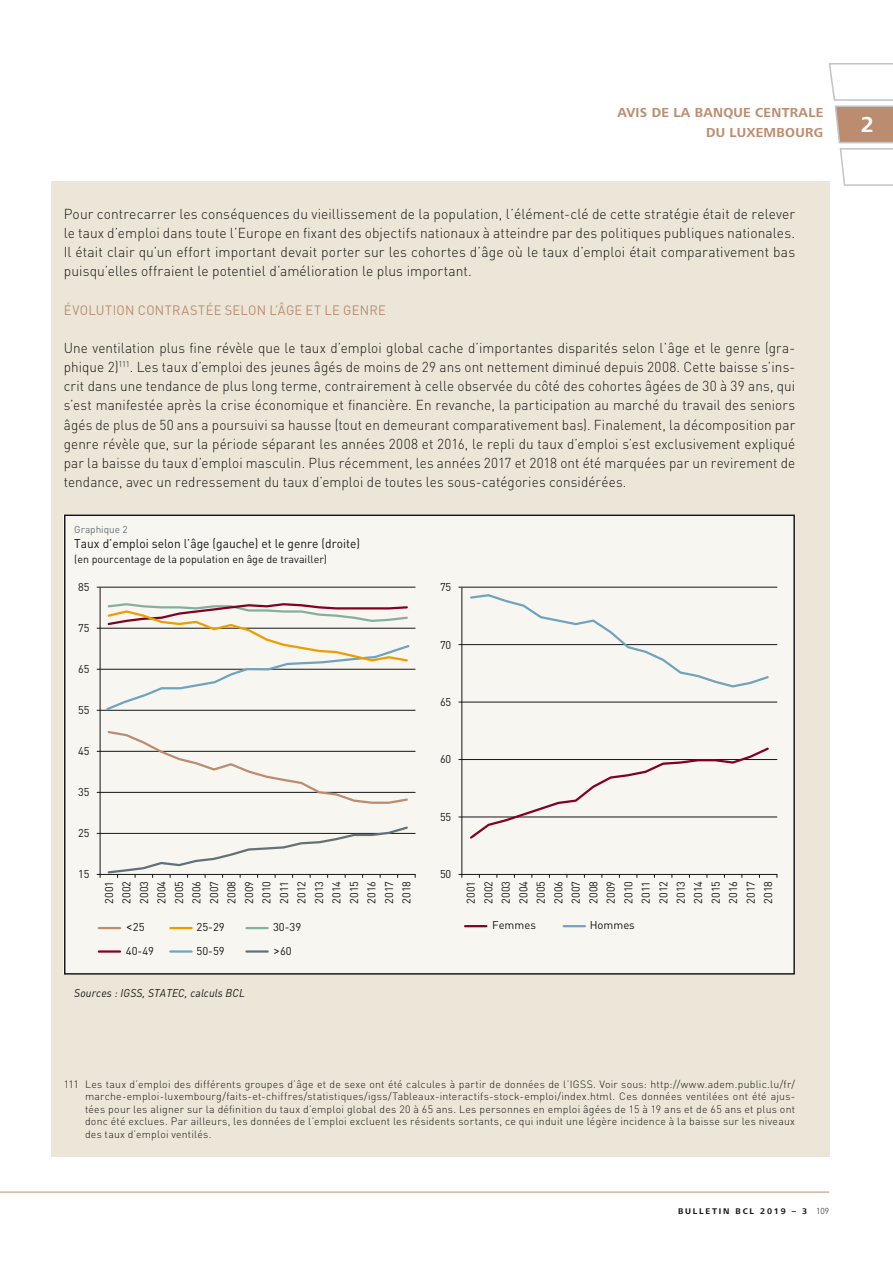
<style>
.page{position:relative;width:893px;height:1263px;background:#fff}
.page>*{position:absolute;margin:0;border:0;box-sizing:border-box;transform-origin:0 0}
.t1{font:700 22.5px "Frutiger Next LTW1 G";color:#fff}
.t2{font:300 14.25px/19.2px "DIN Pro";letter-spacing:.005em;color:#151616;text-align:justify;scale:.95 1}
.t3{font:300 14.25px/19.2px "DIN Pro";letter-spacing:.005em;color:#151616;text-align:justify}
.t4{font:13.5px "DIN Pro";letter-spacing:.025em;color:#bc8c70;scale:.95 1}
.t5{font:700 13.5px/19.5px "Frutiger Next LTW1 G";letter-spacing:.02em;color:#bc8c70;text-align:right}
.t6{font:12.6px "DIN Pro";color:#151616;scale:.95 1}
.t7{font:11.25px/17.5px "DIN Pro";letter-spacing:-.005em;color:#151616;text-align:justify}
.t8{font:italic 11.25px "DIN Pro";letter-spacing:.015em;color:#151616;scale:.95 1}
.t9{font:10.65px "DIN Pro";color:#151616}
.t10{font:300 10.5px/12.6px "DIN Pro";letter-spacing:.02em;color:#151616;text-align:justify}
.t11{font:10.05px "DIN Pro";color:#647178}
.t12{font:700 8.55px "Frutiger Next LTW1 G";letter-spacing:.21em;color:#151616}
.s1{font-size:13.5px}
.s2{font-family:"DIN Pro";font-weight:300}
</style>
<div class="page">
<hr style="left:0;top:1192px;width:829px;height:1px;background:#bc8c70">
<svg style="left:828px;top:63px;width:65px;height:124px"></svg>
<div style="left:51px;top:181px;width:778px;height:976px;background:#ebe6d7"></div>
<div style="left:64px;top:514px;width:731px;height:460px;background:#f8f6f0"></div>
<hr style="left:100px;top:588px;width:1px;height:286px;background:#151616">
<hr style="left:97px;top:587px;width:318px;height:1px;background:#151616">
<hr style="left:97px;top:628px;width:318px;height:1px;background:#151616">
<hr style="left:97px;top:710px;width:318px;height:1px;background:#151616">
<hr style="left:97px;top:669px;width:318px;height:1px;background:#151616">
<hr style="left:97px;top:792px;width:318px;height:1px;background:#151616">
<hr style="left:97px;top:751px;width:318px;height:1px;background:#151616">
<hr style="left:97px;top:833px;width:318px;height:1px;background:#151616">
<hr style="left:97px;top:874px;width:318px;height:1px;background:#151616">
<hr style="left:99px;top:927px;width:21px;height:2px;background:#bc8c70">
<hr style="left:99px;top:950px;width:21px;height:3px;background:#820022">
<hr style="left:170px;top:927px;width:22px;height:2px;background:#ee9d00">
<hr style="left:170px;top:950px;width:22px;height:3px;background:#6fa3be">
<hr style="left:246px;top:927px;width:22px;height:2px;background:#85af9d">
<hr style="left:246px;top:950px;width:22px;height:3px;background:#637077">
<hr style="left:462px;top:588px;width:1px;height:286px;background:#151616">
<hr style="left:459px;top:587px;width:318px;height:1px;background:#151616">
<hr style="left:459px;top:644px;width:318px;height:1px;background:#151616">
<hr style="left:459px;top:759px;width:318px;height:1px;background:#151616">
<hr style="left:459px;top:702px;width:318px;height:1px;background:#151616">
<hr style="left:459px;top:817px;width:318px;height:1px;background:#151616">
<hr style="left:459px;top:874px;width:318px;height:1px;background:#151616">
<hr style="left:465px;top:925px;width:21px;height:2px;background:#820022">
<hr style="left:564px;top:925px;width:21px;height:2px;background:#6fa3be">
<svg style="left:106px;top:731px;width:303px;height:73px"></svg>
<svg style="left:100px;top:825px;width:316px;height:52px"></svg>
<svg style="left:468px;top:747px;width:303px;height:92px"></svg>
<svg style="left:469px;top:594px;width:301px;height:94px"></svg>
<svg style="left:104px;top:603px;width:307px;height:108px"></svg>
<p class="t5" style="left:617px;top:104px;width:207px">AVIS DE LA BANQUE CENTRALE<br>DU LUXEMBOURG</p>
<h1 class="t1" style="left:861px;top:111px;width:15px">2</h1>
<p class="t3" style="left:64px;top:204px;width:733px">Pour contrecarrer les conséquences du vieillissement de la population, l’élément-clé de cette stratégie était de relever le taux d’emploi dans toute l’Europe en fixant des objectifs nationaux à atteindre par des politiques publiques nationales.<br>Il était clair qu’un effort important devait porter sur les cohortes d’âge où le taux d’emploi était comparativement bas puisqu’elles offraient le potentiel d’amélioration le plus important.</p>
<p class="t4" style="left:64px;top:301px;width:340px">ÉVOLUTION CONTRASTÉE SELON L’ÂGE ET LE GENRE</p>
<p class="t2" style="left:64px;top:338px;width:771px">Une ventilation plus fine révèle que le taux d’emploi global cache d’importantes disparités selon l’âge et le genre (gra&shy;phique 2)<sup>111</sup>. Les taux d’emploi des jeunes âgés de moins de 29 ans ont nettement diminué depuis 2008. Cette baisse s’ins&shy;crit dans une tendance de plus long terme, contrairement à celle observée du côté des cohortes âgées de 30 à 39 ans, qui s’est manifestée après la crise économique et financière. En revanche, la participation au marché du travail des seniors âgés de plus de 50 ans a poursuivi sa hausse (tout en demeurant comparativement bas). Finalement, la décomposition par genre révèle que, sur la période séparant les années 2008 et 2016, le repli du taux d’emploi s’est exclusivement expliqué par la baisse du taux d’emploi masculin. Plus récemment, les années 2017 et 2018 ont été marquées par un revirement de tendance, avec un redressement du taux d’emploi de toutes les sous-catégories considérées.</p>
<p class="t11" style="left:74px;top:522px;width:55px">Graphique 2</p>
<p class="t6" style="left:74px;top:535px;width:302px">Taux d’emploi selon l’âge (gauche) et le genre (droite)</p>
<p class="t9" style="left:74px;top:552px;width:254px">(en pourcentage de la population en âge de travailler)</p>
<p class="t7" style="left:78px;top:578px;width:13px">85</p>
<p class="t7" style="left:78px;top:619px;width:13px">75</p>
<p class="t7" style="left:78px;top:660px;width:13px">65</p>
<p class="t7" style="left:78px;top:701px;width:13px">55</p>
<p class="t7" style="left:78px;top:742px;width:13px">45</p>
<p class="t7" style="left:78px;top:783px;width:13px">35</p>
<p class="t7" style="left:78px;top:824px;width:13px">25</p>
<p class="t7" style="left:78px;top:864px;width:13px">15</p>
<p class="t7" style="left:100px;top:904px;width:24px;rotate:-90deg">2001<br>2002<br>2003<br>2004<br>2005<br>2006<br>2007<br>2008<br>2009<br>2010<br>2011<br>2012<br>2013<br>2014<br>2015<br>2016<br>2017<br>2018</p>
<p class="t7" style="left:126px;top:918px;width:20px"><span class="s1">&lt;</span>25</p>
<p class="t7" style="left:196px;top:918px;width:30px">25-29</p>
<p class="t7" style="left:273px;top:918px;width:30px">30-39</p>
<p class="t7" style="left:126px;top:941px;width:30px">40-49</p>
<p class="t7" style="left:196px;top:941px;width:30px">50-59</p>
<p class="t7" style="left:273px;top:941px;width:20px"><span class="s1">&gt;</span>60</p>
<p class="t8" style="left:74px;top:985px;width:181px">Sources : IGSS, STATEC, calculs BCL</p>
<p class="t7" style="left:440px;top:578px;width:13px">75</p>
<p class="t7" style="left:440px;top:635px;width:13px">70</p>
<p class="t7" style="left:440px;top:693px;width:13px">65</p>
<p class="t7" style="left:440px;top:750px;width:13px">60</p>
<p class="t7" style="left:440px;top:807px;width:13px">55</p>
<p class="t7" style="left:440px;top:864px;width:13px">50</p>
<p class="t7" style="left:462px;top:904px;width:24px;rotate:-90deg">2001<br>2002<br>2003<br>2004<br>2005<br>2006<br>2007<br>2008<br>2009<br>2010<br>2011<br>2012<br>2013<br>2014<br>2015<br>2016<br>2017<br>2018</p>
<p class="t7" style="left:492px;top:916px;width:45px">Femmes</p>
<p class="t7" style="left:590px;top:916px;width:47px">Hommes</p>
<p class="t10" style="left:85px;top:1077px;width:712px;text-indent:-21px">111 Les taux d’emploi des différents groupes d’âge et de sexe ont été calcules à partir de données de l’IGSS. Voir sous: http://www.adem.public.lu/fr/ marche-emploi-luxembourg/faits-et-chiffres/statistiques/igss/Tableaux-interactifs-stock-emploi/index.html. Ces données ventilées ont été ajus&shy;tées pour les aligner sur la définition du taux d’emploi global des 20 à 65 ans. Les personnes en emploi âgées de 15 à 19 ans et de 65 ans et plus ont donc été exclues. Par ailleurs, les données de l’emploi excluent les résidents sortants, ce qui induit une légère incidence à la baisse sur les niveaux des taux d’emploi ventilés.</p>
<p class="t12" style="left:678px;top:1206px;width:153px">BULLETIN BCL 2019 – 3 <span class="s2">109</span></p>
</div>
